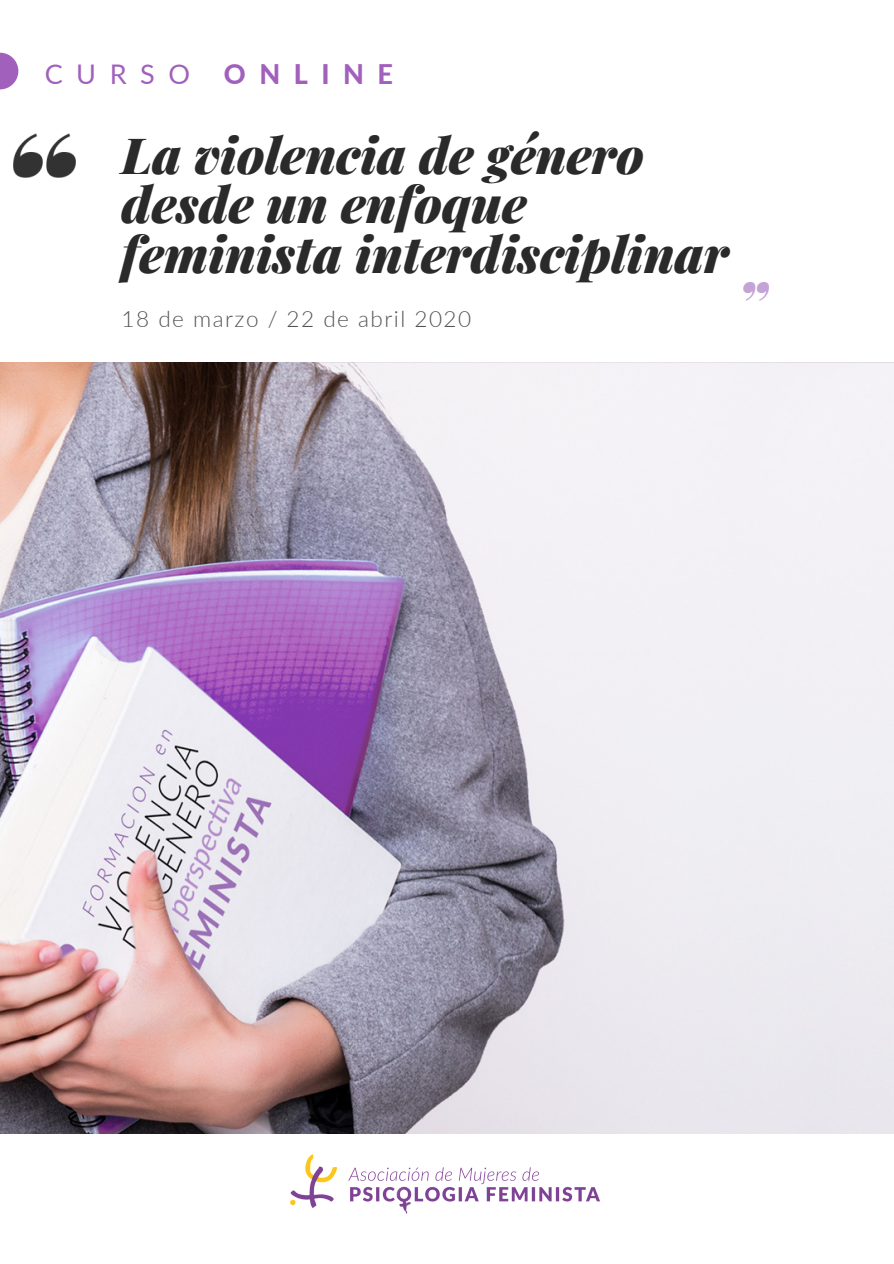
<style>
.page{position:relative;width:894px;height:1264px;background:#fff}
.page>*{position:absolute;margin:0;border:0;box-sizing:border-box;transform-origin:0 0}
.t1{font:italic 900 49.95px/49.5px "Playfair Display";color:#2b2a2b}
.t2{font:800 27px "Lato";letter-spacing:.5em;color:#a160bc}
.t3{font:27px "Lato";letter-spacing:.5em;color:#a160bc}
.t4{font:300 22.5px "Lato";letter-spacing:.065em;color:#545454}
</style>
<div class="page">
<img style="left:0;top:362px;width:893px;height:771px">
<svg style="left:0;top:53px;width:18px;height:36px"></svg>
<img style="left:14px;top:134px;width:62px;height:44px">
<img style="left:743px;top:282px;width:25px;height:18px">
<img style="left:290px;top:1154px;width:310px;height:60px">
<p class="t3" style="left:45px;top:57px;width:147px">CURSO</p>
<p class="t2" style="left:224px;top:57px;width:171px">ONLINE</p>
<p class="t1" style="left:122px;top:128px;width:608px">La violencia de género desde un enfoque feminista interdisciplinar</p>
<p class="t4" style="left:122px;top:304px;width:351px">18 de marzo / 22 de abril 2020</p>
</div>
